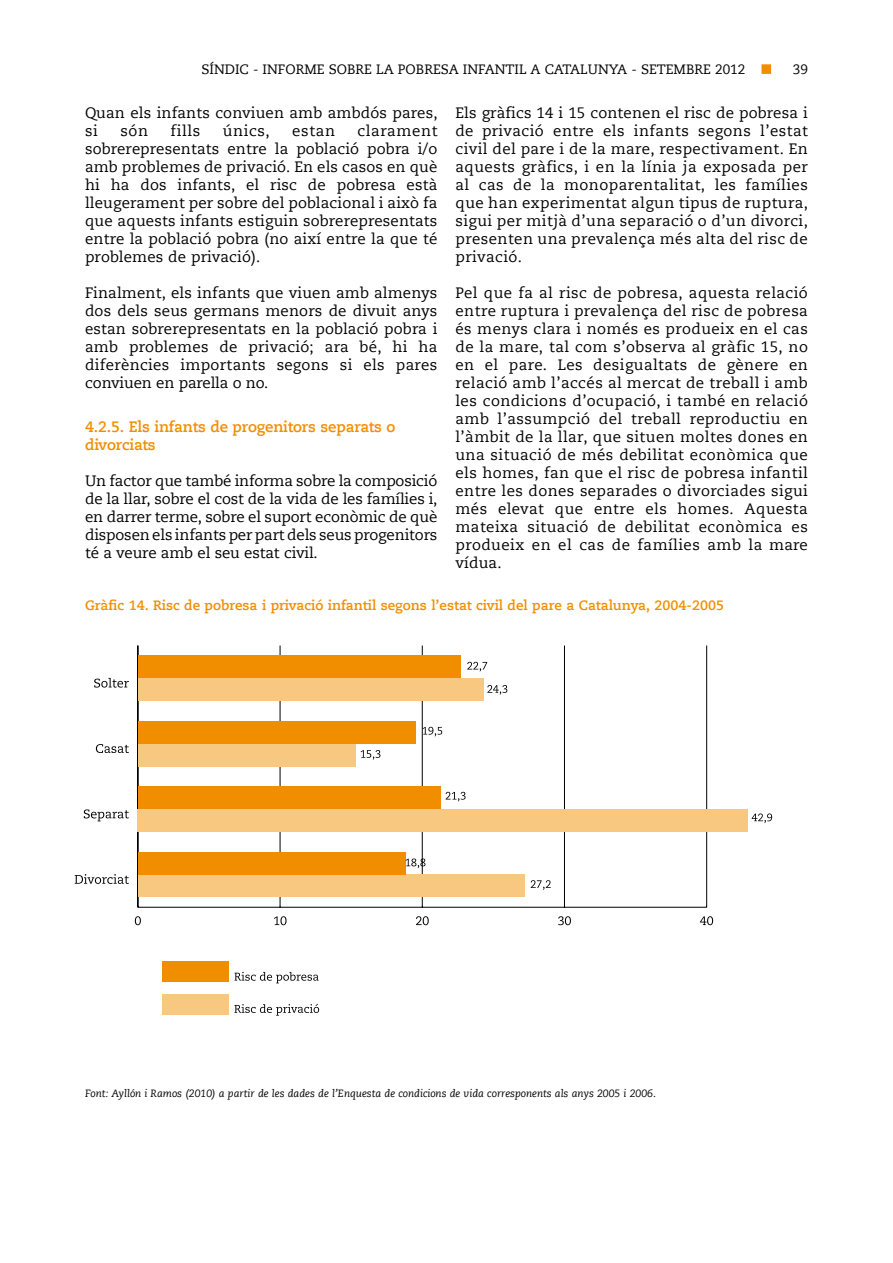
<style>
.page{position:relative;width:893px;height:1263px;background:#fff}
.page>*{position:absolute;margin:0;border:0;box-sizing:border-box;transform-origin:0 0}
.t1{font:15px/18px "Caecilia LT";letter-spacing:.01em;color:#000;text-align:justify}
.t2{font:700 15px/18px "Caecilia LT";letter-spacing:-.01em;color:#f18e00}
.t3{font:700 13.5px "Caecilia LT";color:#f18e00}
.t4{font:13.5px "Caecilia LT";color:#000}
.t5{font:italic 10.5px "Caecilia LT";color:#000}
</style>
<div class="page">
<div style="left:761px;top:64px;width:10px;height:10px;background:#f18e00;border:2px solid #f18e00"></div>
<div style="left:162px;top:994px;width:66px;height:20px;background:#f8c780"></div>
<div style="left:162px;top:961px;width:66px;height:21px;background:#f18e00"></div>
<svg style="left:234px;top:972px;width:85px;height:11px"></svg>
<svg style="left:234px;top:1004px;width:85px;height:12px"></svg>
<svg style="left:135px;top:916px;width:6px;height:9px"></svg>
<svg style="left:274px;top:916px;width:13px;height:9px"></svg>
<svg style="left:416px;top:916px;width:13px;height:9px"></svg>
<svg style="left:558px;top:916px;width:13px;height:9px"></svg>
<svg style="left:700px;top:916px;width:13px;height:9px"></svg>
<hr style="left:138px;top:907px;width:569px;height:1px;background:#000">
<hr style="left:280px;top:645px;width:1px;height:262px;background:#000">
<hr style="left:422px;top:645px;width:1px;height:262px;background:#000">
<hr style="left:564px;top:645px;width:1px;height:262px;background:#000">
<hr style="left:706px;top:645px;width:1px;height:262px;background:#000">
<hr style="left:138px;top:645px;width:1px;height:262px;background:#000">
<div style="left:138px;top:678px;width:345px;height:23px;background:#f8c780"></div>
<div style="left:138px;top:744px;width:217px;height:22px;background:#f8c780"></div>
<div style="left:138px;top:809px;width:610px;height:23px;background:#f8c780"></div>
<div style="left:138px;top:874px;width:387px;height:23px;background:#f8c780"></div>
<div style="left:138px;top:655px;width:323px;height:23px;background:#f18e00"></div>
<div style="left:138px;top:721px;width:277px;height:23px;background:#f18e00"></div>
<div style="left:138px;top:786px;width:303px;height:23px;background:#f18e00"></div>
<div style="left:138px;top:852px;width:267px;height:22px;background:#f18e00"></div>
<svg style="left:75px;top:874px;width:54px;height:10px"></svg>
<svg style="left:84px;top:809px;width:45px;height:12px"></svg>
<svg style="left:96px;top:744px;width:33px;height:9px"></svg>
<svg style="left:94px;top:678px;width:35px;height:10px"></svg>
<svg style="left:467px;top:662px;width:20px;height:9px"></svg>
<svg style="left:487px;top:685px;width:20px;height:10px"></svg>
<svg style="left:422px;top:727px;width:20px;height:9px"></svg>
<svg style="left:361px;top:750px;width:19px;height:10px"></svg>
<svg style="left:446px;top:792px;width:20px;height:9px"></svg>
<svg style="left:752px;top:813px;width:20px;height:10px"></svg>
<svg style="left:405px;top:858px;width:20px;height:10px"></svg>
<svg style="left:531px;top:880px;width:20px;height:10px"></svg>
<p class="t4" style="left:202px;top:62px;width:545px">SÍNDIC - INFORME SOBRE LA POBRESA INFANTIL A CATALUNYA - SETEMBRE 2012</p>
<p class="t4" style="left:793px;top:62px;width:17px">39</p>
<p class="t1" style="left:85px;top:104px;width:354px">Quan els infants conviuen amb ambdós pares, si</p>
<p class="t1" style="left:455px;top:104px;width:354px">Els gràfics 14 i 15 contenen el risc de pobresa i de privació entre els infants segons l’estat civil del pare i de la mare, respectivament. En aquests gràfics, i en la línia ja exposada per al cas de la monoparentalitat, les famílies que han experimentat algun tipus de ruptura, sigui per mitjà d’una separació o d’un divorci, presenten una prevalença més alta del risc de privació.</p>
<p class="t1" style="left:455px;top:284px;width:354px">Pel que fa al risc de pobresa, aquesta relació entre ruptura i prevalença del risc de pobresa és menys clara i només es produeix en el cas de la mare, tal com s’observa al gràfic 15, no en el pare. Les desigualtats de gènere en relació amb l’accés al mercat de treball i amb les condicions d’ocupació, i també en relació amb l’assumpció del treball reproductiu en l’àmbit de la llar, que situen moltes dones en una situació de més debilitat econòmica que els homes, fan que el risc de pobresa infantil entre les dones separades o divorciades sigui més elevat que entre els homes. Aquesta mateixa situació de debilitat econòmica es produeix en el cas de famílies amb la mare vídua.</p>
<p class="t3" style="left:85px;top:597px;width:640px">Gràfic 14. Risc de pobresa i privació infantil segons l’estat civil del pare a Catalunya, 2004-2005</p>
<p class="t1" style="left:120px;top:122px;width:29px">són</p>
<p class="t1" style="left:171px;top:122px;width:31px">fills</p>
<p class="t1" style="left:223px;top:122px;width:49px">únics,</p>
<p class="t1" style="left:292px;top:122px;width:44px">estan</p>
<p class="t1" style="left:85px;top:122px;width:354px;text-indent:272px">clarament sobrerepresentats entre la població pobra i/o amb problemes de privació. En els casos en què hi ha dos infants, el risc de pobresa està lleugerament per sobre del poblacional i això fa que aquests infants estiguin sobrerepresentats entre la població pobra (no així entre la que té problemes de privació).</p>
<p class="t1" style="left:85px;top:284px;width:354px">Finalment, els infants que viuen amb almenys dos dels seus germans menors de divuit anys estan sobrerepresentats en la població pobra i amb problemes de privació; ara bé, hi ha diferències importants segons si els pares conviuen en parella o no.</p>
<p class="t2" style="left:85px;top:418px;width:312px">4.2.5. Els infants de progenitors separats o divorciats</p>
<p class="t1" style="left:85px;top:472px;width:354px">Un factor que també informa sobre la composició de la llar, sobre el cost de la vida de les famílies i, en darrer terme, sobre el suport econòmic de què disposen els infants per part dels seus progenitors té a veure amb el seu estat civil.</p>
<p class="t5" style="left:85px;top:1088px;width:572px">Font: Ayllón i Ramos (2010) a partir de les dades de l’Enquesta de condicions de vida corresponents als anys 2005 i 2006.</p>
</div>
